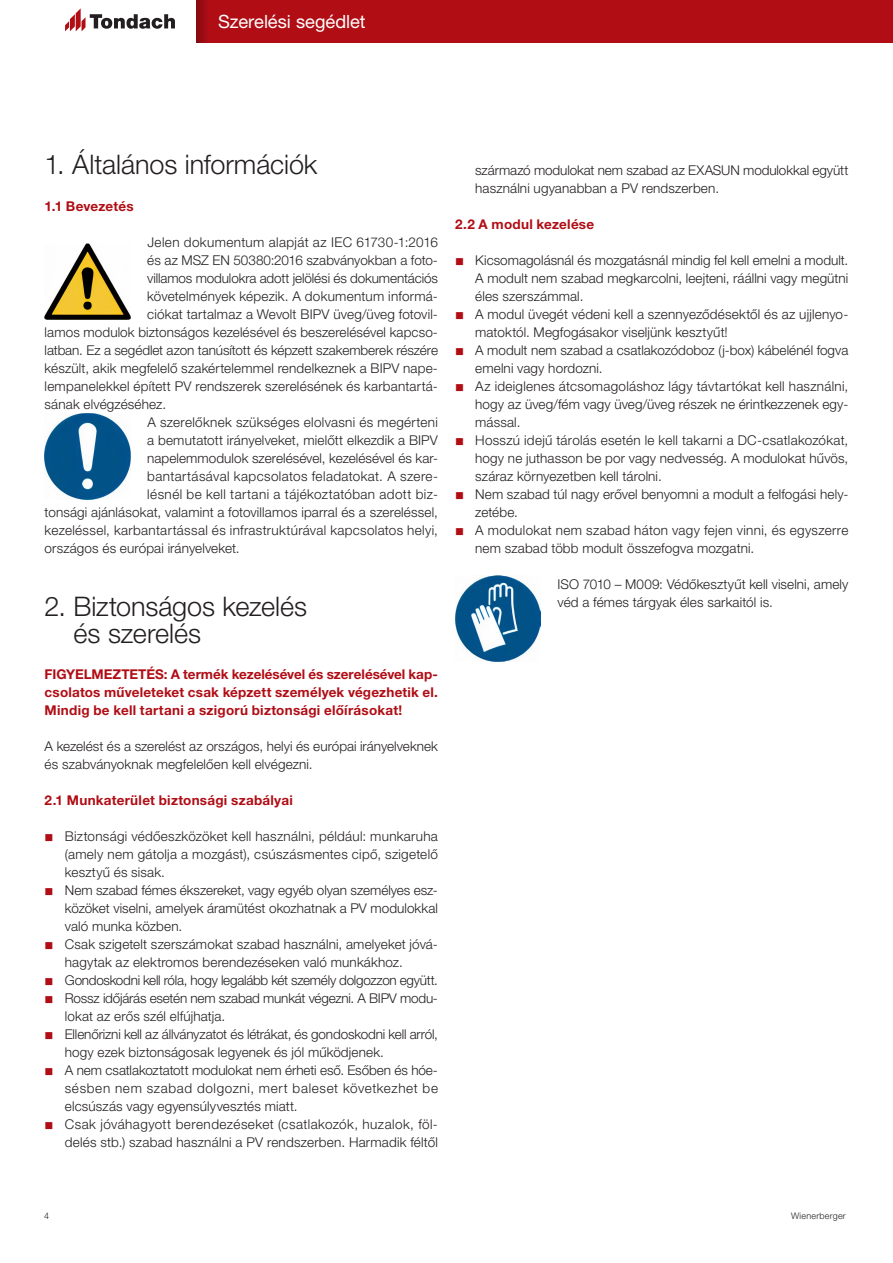
<style>
.page{position:relative;width:893px;height:1263px;background:#fff}
.page>*{position:absolute;margin:0;border:0;box-sizing:border-box;transform-origin:0 0}
.t1{font:300 27px/27px "Helvetica Neue LT Pro";letter-spacing:-.005em;color:#231f20}
.t2{font:18.3px "Helvetica Neue LT Pro";letter-spacing:-.005em;color:#fff}
.t3{font:300 13.5px/18px "Helvetica Neue LT Pro";letter-spacing:.01em;color:#231f20}
.t4{font:700 13.5px/18px "Helvetica Neue LT Pro";letter-spacing:.02em;color:#b00d15;text-align:justify}
.t5{font:300 13.5px "Helvetica Neue LT Pro";letter-spacing:.03em;color:#231f20}
.t6{font:300 13.5px/18px "Helvetica Neue LT Pro";letter-spacing:-.01em;color:#231f20}
.t7{font:300 13.5px "Helvetica Neue LT Pro";letter-spacing:-.02em;color:#231f20}
.t8{font:300 9px "Helvetica Neue LT Pro";letter-spacing:.025em;color:#231f20}
.s1{color:#b00d15}
</style>
<div class="page">
<div style="left:195px;top:0;width:698px;height:43px;background:#b00d15"></div>
<svg style="left:195px;top:0;width:11px;height:43px"></svg>
<svg style="left:65px;top:8px;width:110px;height:23px"></svg>
<img style="left:45px;top:243px;width:85px;height:76px">
<img style="left:45px;top:414px;width:85px;height:85px">
<img style="left:455px;top:575px;width:86px;height:86px">
<h2 class="t2" style="left:218px;top:10px;width:149px">Szerelési segédlet</h2>
<h1 class="t1" style="left:45px;top:150px;width:274px">1. Általános információk</h1>
<p class="t4" style="left:45px;top:197px;width:91px">1.1 Bevezetés</p>
<p class="t5" style="left:147px;top:234px;width:292px">Jelen dokumentum alapját az IEC 61730-1:2016</p>
<p class="t3" style="left:147px;top:251px;width:292px">és az MSZ EN 50380:2016 szabványokban a foto-</p>
<p class="t6" style="left:147px;top:269px;width:292px">villamos modulokra adott jelölési és dokumentációs</p>
<p class="t3" style="left:147px;top:287px;width:292px">követelmények képezik. A dokumentum informá-</p>
<p class="t3" style="left:147px;top:305px;width:292px">ciókat tartalmaz a Wevolt BIPV üveg/üveg fotovil-</p>
<p class="t3" style="left:45px;top:323px;width:395px">lamos modulok biztonságos kezelésével és beszerelésével kapcso-</p>
<p class="t3" style="left:45px;top:341px;width:395px">latban. Ez a segédlet azon tanúsított és képzett szakemberek részére</p>
<p class="t3" style="left:45px;top:359px;width:395px">készült, akik megfelelő szakértelemmel rendelkeznek a BIPV nape-</p>
<p class="t3" style="left:45px;top:377px;width:395px">lempanelekkel épített PV rendszerek szerelésének és karbantartá-</p>
<p class="t3" style="left:45px;top:395px;width:120px">sának elvégzéséhez.</p>
<p class="t3" style="left:147px;top:413px;width:292px">A szerelőknek szükséges elolvasni és megérteni</p>
<p class="t3" style="left:147px;top:431px;width:292px">a bemutatott irányelveket, mielőtt elkezdik a BIPV</p>
<p class="t3" style="left:147px;top:449px;width:292px">napelemmodulok szerelésével, kezelésével és kar-</p>
<p class="t5" style="left:147px;top:468px;width:292px">bantartásával kapcsolatos feladatokat. A szere-</p>
<p class="t5" style="left:147px;top:486px;width:292px">lésnél be kell tartani a tájékoztatóban adott biz-</p>
<p class="t3" style="left:45px;top:503px;width:395px">tonsági ajánlásokat, valamint a fotovillamos iparral és a szereléssel,</p>
<p class="t3" style="left:45px;top:521px;width:395px">kezeléssel, karbantartással és infrastruktúrával kapcsolatos helyi,</p>
<p class="t3" style="left:45px;top:539px;width:194px">országos és európai irányelveket.</p>
<h1 class="t1" style="left:73px;top:592px;width:235px;text-indent:-29px">2. Biztonságos kezelés és szerelés</h1>
<p class="t4" style="left:45px;top:665px;width:395px">FIGYELMEZTETÉS: A termék kezelésével és szerelésével kap&shy;csolatos műveleteket csak képzett személyek végezhetik el.<br>Mindig be kell tartani a szigorú biztonsági előírásokat!</p>
<p class="t3" style="left:45px;top:737px;width:395px">A kezelést és a szerelést az országos, helyi és európai irányelveknek és szabványoknak megfelelően kell elvégezni.</p>
<p class="t4" style="left:45px;top:791px;width:250px">2.1 Munkaterület biztonsági szabályai</p>
<p class="t3" style="left:65px;top:827px;width:375px;text-align:justify;text-indent:-20px"><span class="s1">■</span> Biztonsági védőeszközöket kell használni, például: munkaruha (amely nem gátolja a mozgást), csúszásmentes cipő, szigetelő kesztyű és sisak.</p>
<p class="t3" style="left:65px;top:881px;width:375px;text-align:justify;text-indent:-20px"><span class="s1">■</span> Nem szabad fémes ékszereket, vagy egyéb olyan személyes esz&shy;közöket viselni, amelyek áramütést okozhatnak a PV modulokkal való munka közben.</p>
<p class="t3" style="left:65px;top:935px;width:375px;text-indent:-20px"><span class="s1">■</span> Csak szigetelt szerszámokat szabad használni, amelyeket jóvá&shy;hagytak az elektromos berendezéseken való munkákhoz.</p>
<p class="t7" style="left:45px;top:972px;width:392px"><span class="s1">■</span> Gondoskodni kell róla, hogy legalább két személy dolgozzon együtt.</p>
<p class="t6" style="left:65px;top:989px;width:375px;text-indent:-20px"><span class="s1">■</span> Rossz időjárás esetén nem szabad munkát végezni. A BIPV modu&shy;lokat az erős szél elfújhatja.</p>
<p class="t3" style="left:65px;top:1025px;width:375px;text-indent:-20px"><span class="s1">■</span> Ellenőrizni kell az állványzatot és létrákat, és gondoskodni kell arról, hogy ezek biztonságosak legyenek és jól működjenek.</p>
<p class="t3" style="left:65px;top:1061px;width:375px;text-align:justify;text-indent:-20px"><span class="s1">■</span> A nem csatlakoztatott modulokat nem érheti eső. Esőben és hóe&shy;sésben nem szabad dolgozni, mert baleset következhet be elcsúszás vagy egyensúlyvesztés miatt.</p>
<p class="t3" style="left:45px;top:1115px;width:395px;text-align:right"><span class="s1">■</span> Csak jóváhagyott berendezéseket (csatlakozók, huzalok, föl&shy;delés stb.) szabad használni a PV rendszerben. Harmadik féltől</p>
<p class="t3" style="left:475px;top:161px;width:375px">származó modulokat nem szabad az EXASUN modulokkal együtt használni ugyanabban a PV rendszerben.</p>
<p class="t4" style="left:455px;top:215px;width:141px">2.2 A modul kezelése</p>
<p class="t3" style="left:475px;top:251px;width:375px;text-indent:-20px"><span class="s1">■</span> Kicsomagolásnál és mozgatásnál mindig fel kell emelni a modult.<br>A modult nem szabad megkarcolni, leejteni, ráállni vagy megütni éles szerszámmal.</p>
<p class="t3" style="left:475px;top:305px;width:375px;text-indent:-20px"><span class="s1">■</span> A modul üvegét védeni kell a szennyeződésektől és az ujjlenyo&shy;matoktól. Megfogásakor viseljünk kesztyűt!</p>
<p class="t3" style="left:475px;top:341px;width:375px;text-indent:-20px"><span class="s1">■</span> A modult nem szabad a csatlakozódoboz (j-box) kábelénél fogva emelni vagy hordozni.</p>
<p class="t3" style="left:475px;top:377px;width:375px;text-align:justify;text-indent:-20px"><span class="s1">■</span> Az ideiglenes átcsomagoláshoz lágy távtartókat kell használni, hogy az üveg/fém vagy üveg/üveg részek ne érintkezzenek egy&shy;mással.</p>
<p class="t3" style="left:475px;top:431px;width:375px;text-align:justify;text-indent:-20px"><span class="s1">■</span> Hosszú idejű tárolás esetén le kell takarni a DC-csatlakozókat, hogy ne juthasson be por vagy nedvesség. A modulokat hűvös, száraz környezetben kell tárolni.</p>
<p class="t3" style="left:475px;top:485px;width:375px;text-indent:-20px"><span class="s1">■</span> Nem szabad túl nagy erővel benyomni a modult a felfogási hely&shy;zetébe.</p>
<p class="t3" style="left:475px;top:521px;width:375px;text-indent:-20px"><span class="s1">■</span> A modulokat nem szabad háton vagy fejen vinni, és egyszerre nem szabad több modult összefogva mozgatni.</p>
<p class="t3" style="left:557px;top:575px;width:292px">ISO 7010 – M009: Védőkesztyűt kell viselni, amely véd a fémes tárgyak éles sarkaitól is.</p>
<p class="t8" style="left:44px;top:1210px;width:7px">4</p>
<p class="t8" style="left:791px;top:1210px;width:56px">Wienerberger</p>
</div>
